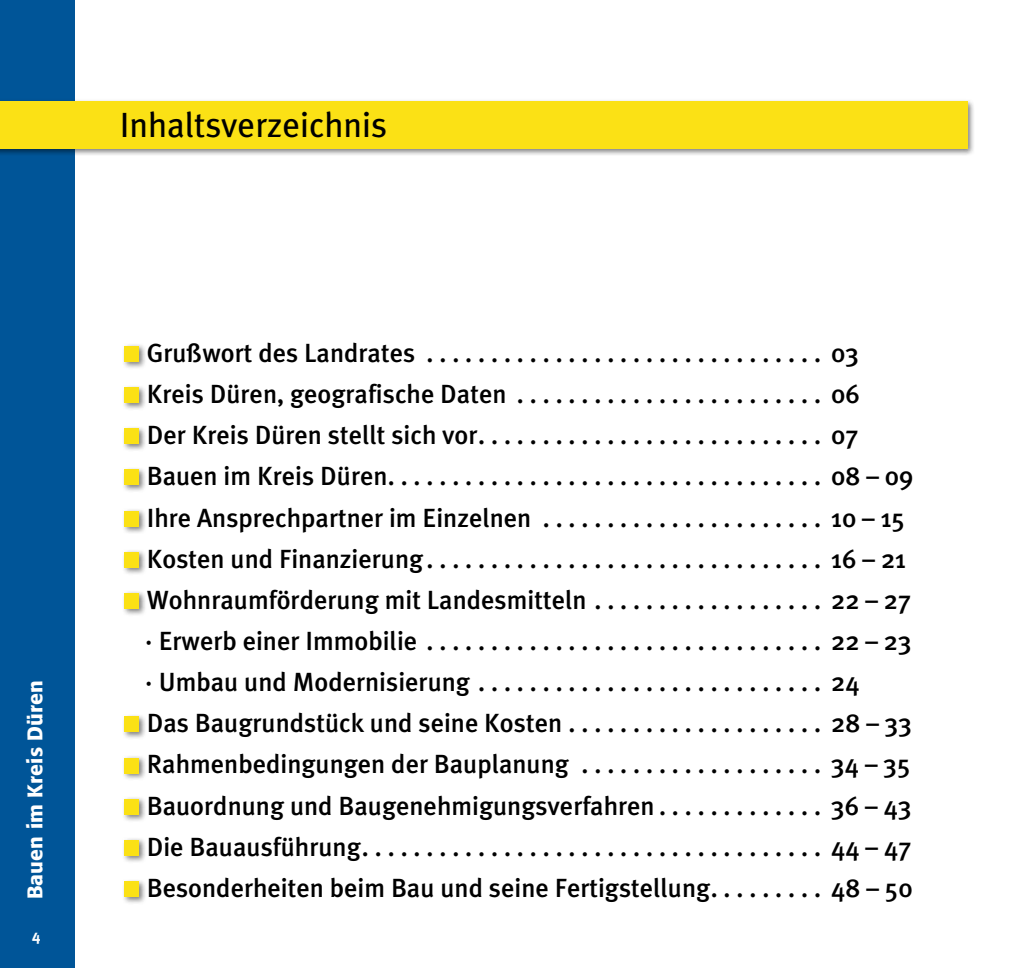
<style>
.page{position:relative;width:1017px;height:968px;background:#fff}
.page>*{position:absolute;margin:0;border:0;box-sizing:border-box;transform-origin:0 0}
.t1{font:35px "Meta Plus";color:#000}
.t2{font:500 26.25px/41.1px "Meta Plus";color:#000}
.t3{font:500 21px "Formata";letter-spacing:.01em;color:#fff}
.t4{font:700 15.75px "Meta";color:#fff}
</style>
<div class="page">
<div style="left:0;top:0;width:74px;height:967px;background:#005598"></div>
<div style="left:121px;top:343px;width:26px;height:26px;background:#000;opacity:.5"></div>
<div style="left:124px;top:346px;width:15px;height:16px;background:#fbe115"></div>
<div style="left:121px;top:384px;width:26px;height:26px;background:#000;opacity:.5"></div>
<div style="left:124px;top:387px;width:15px;height:16px;background:#fbe115"></div>
<div style="left:121px;top:425px;width:26px;height:27px;background:#000;opacity:.5"></div>
<div style="left:124px;top:428px;width:15px;height:16px;background:#fbe115"></div>
<div style="left:121px;top:466px;width:26px;height:27px;background:#000;opacity:.5"></div>
<div style="left:124px;top:469px;width:15px;height:16px;background:#fbe115"></div>
<div style="left:121px;top:507px;width:26px;height:27px;background:#000;opacity:.5"></div>
<div style="left:124px;top:510px;width:15px;height:16px;background:#fbe115"></div>
<div style="left:121px;top:549px;width:26px;height:26px;background:#000;opacity:.5"></div>
<div style="left:124px;top:552px;width:15px;height:15px;background:#fbe115"></div>
<div style="left:121px;top:590px;width:26px;height:26px;background:#000;opacity:.5"></div>
<div style="left:124px;top:593px;width:15px;height:15px;background:#fbe115"></div>
<div style="left:121px;top:713px;width:26px;height:27px;background:#000;opacity:.5"></div>
<div style="left:124px;top:716px;width:15px;height:16px;background:#fbe115"></div>
<div style="left:121px;top:754px;width:26px;height:27px;background:#000;opacity:.5"></div>
<div style="left:124px;top:757px;width:15px;height:16px;background:#fbe115"></div>
<div style="left:121px;top:795px;width:26px;height:27px;background:#000;opacity:.5"></div>
<div style="left:124px;top:798px;width:15px;height:16px;background:#fbe115"></div>
<div style="left:121px;top:836px;width:26px;height:27px;background:#000;opacity:.5"></div>
<div style="left:124px;top:839px;width:15px;height:16px;background:#fbe115"></div>
<div style="left:121px;top:878px;width:26px;height:26px;background:#000;opacity:.5"></div>
<div style="left:124px;top:881px;width:15px;height:15px;background:#fbe115"></div>
<div style="left:0;top:99px;width:975px;height:58px;background:#000;opacity:.5"></div>
<div style="left:0;top:102px;width:967px;height:47px;background:#fbe115"></div>
<h1 class="t1" style="left:120px;top:104px;width:269px">Inhaltsverzeichnis</h1>
<p class="t3" style="left:22px;top:899px;width:221px;rotate:-90deg">Bauen im Kreis Düren</p>
<p class="t4" style="left:32px;top:925px;width:10px">4</p>
<p class="t2" style="left:145px;top:332px;width:770px">Grußwort des Landrates . . . . . . . . . . . . . . . . . . . . . . . . . . . . . . 03<br>Kreis Düren, geografische Daten . . . . . . . . . . . . . . . . . . . . . . . 06<br>Der Kreis Düren stellt sich vor . . . . . . . . . . . . . . . . . . . . . . . . . . 07<br>Bauen im Kreis Düren . . . . . . . . . . . . . . . . . . . . . . . . . . . . . . . . . 08 – 09<br>Ihre Ansprechpartner im Einzelnen . . . . . . . . . . . . . . . . . . . . . 10 – 15<br>Kosten und Finanzierung . . . . . . . . . . . . . . . . . . . . . . . . . . . . . . 16 – 21<br>Wohnraumförderung mit Landesmitteln . . . . . . . . . . . . . . . . . 22 – 27 · Erwerb einer Immobilie . . . . . . . . . . . . . . . . . . . . . . . . . . . . . . 22 – 23 · Umbau und Modernisierung . . . . . . . . . . . . . . . . . . . . . . . . . . 24<br>Das Baugrundstück und seine Kosten . . . . . . . . . . . . . . . . . . . 28 – 33<br>Rahmenbedingungen der Bauplanung . . . . . . . . . . . . . . . . . . 34 – 35<br>Bauordnung und Baugenehmigungsverfahren . . . . . . . . . . . . 36 – 43<br>Die Bauausführung . . . . . . . . . . . . . . . . . . . . . . . . . . . . . . . . . . . 44 – 47<br>Besonderheiten beim Bau und seine Fertigstellung . . . . . . . . 48 – 50</p>
</div>
